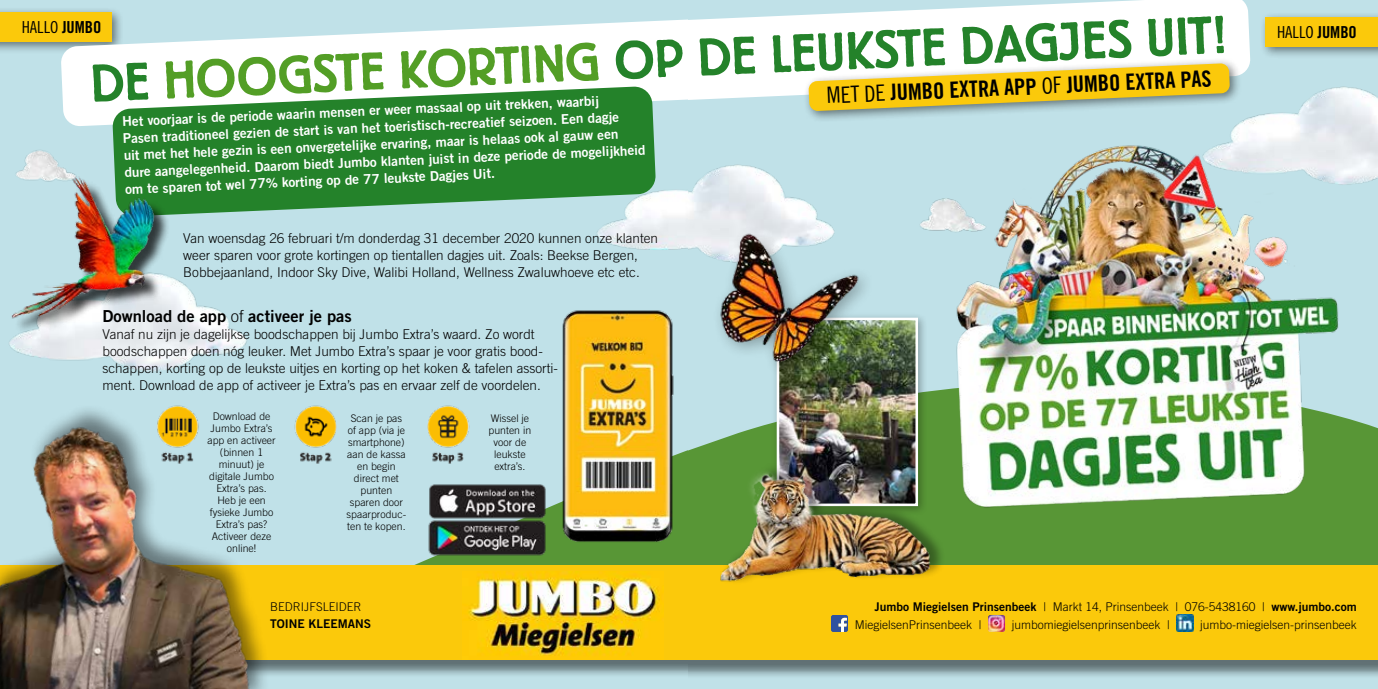
<style>
.page{position:relative;width:1378px;height:689px;background:#fff}
.page>*{position:absolute;margin:0;border:0;box-sizing:border-box;transform-origin:0 0}
.t1{font:22.5px "Trade Gothic LT Std Bd Cn 20";color:#000}
.t2{font:16.5px "Trade Gothic LT Std Bd 2";color:#000}
.t3{font:16.5px "Trade Gothic LT Std Cn 18";color:#000}
.t4{font:300 13.5px/17px "Trade Gothic LT Std";color:#000}
.t5{font:13.5px/17px "Trade Gothic LT Std Bd 2";color:#fff}
.t6{font:300 12px "Trade Gothic LT Std";color:#000}
.t7{font:12px "Trade Gothic LT Std Bd 2";color:#000}
.t8{font:300 10.5px/12px "Trade Gothic LT Std";color:#000;text-align:center}
.s1{font-family:"Trade Gothic LT Std Bd Cn 20"}
.s2{font-family:"Trade Gothic LT Std";font-weight:300}
.s3{font-family:"Trade Gothic LT Std Cn 18"}
</style>
<div class="page">
<div style="left:0;top:0;width:688px;height:689px;background:#c0e1e8"></div>
<svg style="left:414px;top:450px;width:274px;height:115px"></svg>
<div style="left:0;top:567px;width:688px;height:112px;background:#000;opacity:.5"></div>
<div style="left:0;top:565px;width:688px;height:95px;background:#fbc90b"></div>
<img style="left:462px;top:571px;width:201px;height:85px">
<div style="left:0;top:403px;width:270px;height:286px;background:#000;opacity:.46"></div>
<img style="left:0;top:422px;width:254px;height:267px">
<div style="left:0;top:7px;width:124px;height:47px;background:#000;opacity:.5"></div>
<div style="left:0;top:13px;width:112px;height:29px;background:#fbc90b"></div>
<svg style="left:61px;top:7px;width:555px;height:119px"></svg>
<svg style="left:112px;top:86px;width:543px;height:128px;background:#348b3c"></svg>
<img style="left:9px;top:284px;width:238px;height:87px">
<img style="left:24px;top:150px;width:33px;height:13px">
<img style="left:9px;top:163px;width:176px;height:176px">
<img style="left:575px;top:151px;width:113px;height:99px">
<svg style="left:166px;top:43px;width:433px;height:56px;background:#bad8ab"></svg>
<svg style="left:93px;top:62px;width:55px;height:40px;background:#8ebe91"></svg>
<img style="left:559px;top:310px;width:119px;height:244px">
<img style="left:128px;top:403px;width:88px;height:62px">
<img style="left:261px;top:403px;width:76px;height:62px">
<img style="left:414px;top:405px;width:63px;height:60px">
<img style="left:425px;top:480px;width:122px;height:43px">
<img style="left:424px;top:517px;width:122px;height:42px">
<div style="left:688px;top:0;width:690px;height:689px;background:#c0e1e8"></div>
<svg style="left:688px;top:419px;width:690px;height:147px;background:#629b40"></svg>
<div style="left:688px;top:568px;width:690px;height:111px;background:#000;opacity:.5"></div>
<div style="left:688px;top:566px;width:690px;height:94px;background:#fbc90b"></div>
<svg style="left:831px;top:615px;width:17px;height:17px"></svg>
<img style="left:988px;top:615px;width:17px;height:17px">
<img style="left:1176px;top:615px;width:17px;height:17px">
<div style="left:1260px;top:11px;width:118px;height:48px;background:#000;opacity:.5"></div>
<div style="left:1265px;top:17px;width:113px;height:30px;background:#fbc90b"></div>
<svg style="left:805px;top:0;width:445px;height:74px;fill:#fff"></svg>
<img style="left:781px;top:322px;width:133px;height:113px">
<div style="left:777px;top:318px;width:141px;height:188px;border:3px solid #fff"></div>
<img style="left:705px;top:435px;width:231px;height:147px">
<img style="left:1310px;top:86px;width:68px;height:99px">
<img style="left:918px;top:99px;width:432px;height:432px">
<div style="left:712px;top:225px;width:163px;height:154px;background:#000;opacity:.3"></div>
<img style="left:690px;top:225px;width:189px;height:145px">
<div style="left:803px;top:58px;width:438px;height:65px;background:#000;opacity:.5"></div>
<svg style="left:616px;top:15px;width:614px;height:96px;background:#cbd59d"></svg>
<p class="t3" style="left:22px;top:17px;width:81px">HALLO <span class="s1">JUMBO</span></p>
<p class="t5" style="left:121px;top:115px;width:523px;rotate:-3deg">Het voorjaar is de periode waarin mensen er weer massaal op uit trekken, waarbij<br>Pasen traditioneel gezien de start is van het toeristisch-recreatief seizoen. Een dagje<br>uit met het hele gezin is een onvergetelijke ervaring, maar is helaas ook al gauw een dure aangelegenheid. Daarom biedt Jumbo klanten juist in deze periode de mogelijkheid om te sparen tot wel 77% korting op de 77 leukste Dagjes Uit.</p>
<p class="t4" style="left:183px;top:229px;width:476px">Van woensdag 26 februari t/m donderdag 31 december 2020 kunnen onze klanten weer sparen voor grote kortingen op tientallen dagjes uit. Zoals: Beekse Bergen,<br>Bobbejaanland, Indoor Sky Dive, Walibi Holland, Wellness Zwaluwhoeve etc etc.</p>
<p class="t2" style="left:102px;top:306px;width:251px">Download de app <span class="s2">of</span> activeer je pas</p>
<p class="t4" style="left:102px;top:325px;width:457px">Vanaf nu zijn je dagelijkse boodschappen bij Jumbo Extra’s waard. Zo wordt boodschappen doen nóg leuker. Met Jumbo Extra’s spaar je voor gratis bood&shy;schappen, korting op de leukste uitjes en korting op het koken &amp; tafelen assorti&shy;ment. Download de app of activeer je Extra’s pas en ervaar zelf de voordelen.</p>
<p class="t8" style="left:207px;top:410px;width:70px">Download de<br>Jumbo Extra’s app en activeer (binnen 1 minuut) je digitale Jumbo<br>Extra’s pas.<br>Heb je een fysieke Jumbo<br>Extra’s pas?<br>Activeer deze online!</p>
<p class="t8" style="left:347px;top:412px;width:61px">Scan je pas of app (via je smartphone) aan de kassa en begin direct met punten sparen door spaarproduc&shy;ten te kopen.</p>
<p class="t8" style="left:489px;top:412px;width:44px">Wissel je punten in voor de leukste extra’s.</p>
<p class="t6" style="left:270px;top:599px;width:93px">BEDRIJFSLEIDER</p>
<p class="t7" style="left:270px;top:616px;width:102px">TOINE KLEEMANS</p>
<h1 class="t1" style="left:826px;top:83px;width:386px;rotate:-3deg"><span class="s3">MET DE</span> JUMBO EXTRA APP <span class="s3">OF</span> JUMBO EXTRA PAS</h1>
<p class="t3" style="left:1277px;top:22px;width:81px">HALLO <span class="s1">JUMBO</span></p>
<p class="t7" style="left:874px;top:599px;width:484px">Jumbo Miegielsen Prinsenbeek <span class="s2">| Markt 14, Prinsenbeek | 076-5438160 |</span> www.jumbo.com</p>
<p class="t6" style="left:854px;top:617px;width:128px">MiegielsenPrinsenbeek |</p>
<p class="t6" style="left:1011px;top:617px;width:160px">jumbomiegielsenprinsenbeek |</p>
<p class="t6" style="left:1200px;top:617px;width:158px">jumbo-miegielsen-prinsenbeek</p>
</div>
